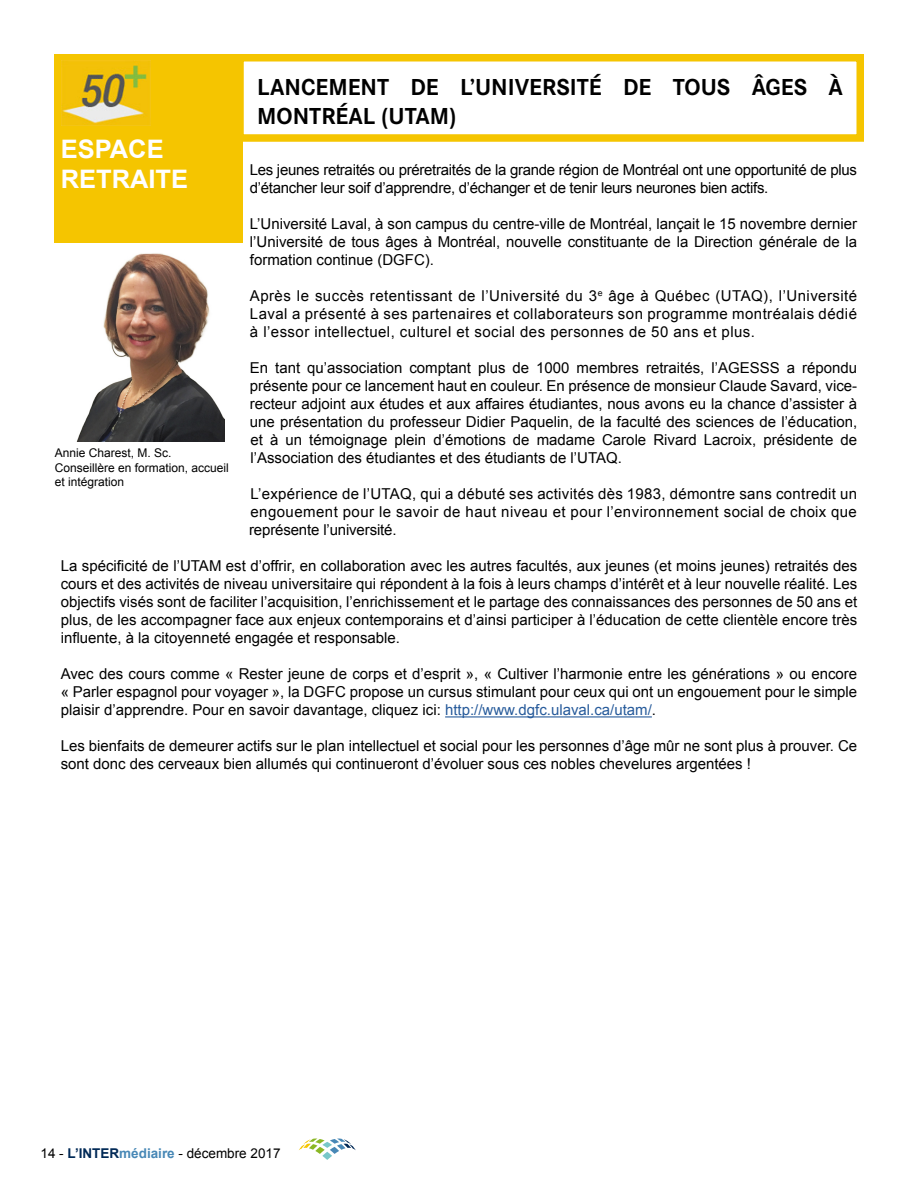
<style>
.page{position:relative;width:918px;height:1188px;background:#fff}
.page>*{position:absolute;margin:0;border:0;box-sizing:border-box;transform-origin:0 0}
.t1{font:700 25.5px/30.6px "Arial";color:#fff}
.t2{font:700 24px/28.8px "Corporate S Pro";color:#000}
.t3{font:15px/18px "Arial";color:#000;text-align:justify}
.t4{font:15px/18px "Arial";letter-spacing:-.02em;color:#000}
.t5{font:13.5px "Arial";color:#000}
.t6{font:12px/14.4px "Arial";color:#000}
.s1{color:#275b9b}
.s2{font-weight:700;color:#002956}
.s3{font-weight:700;color:#4888b6}
</style>
<div class="page">
<svg style="left:322px;top:1152px;width:10px;height:8px"></svg>
<svg style="left:330px;top:1147px;width:9px;height:7px"></svg>
<svg style="left:315px;top:1147px;width:10px;height:7px"></svg>
<svg style="left:299px;top:1138px;width:57px;height:12px"></svg>
<hr style="left:445px;top:716px;width:207px;height:1px;background:#275b9b">
<div style="left:54px;top:54px;width:189px;height:189px;background:#f5c500"></div>
<div style="left:236px;top:54px;width:628px;height:88px;border:8px solid #f5c500"></div>
<img style="left:76px;top:253px;width:149px;height:189px">
<img style="left:61px;top:61px;width:89px;height:64px">
<h2 class="t2" style="left:257px;top:71px;width:587px">LANCEMENT DE L’UNIVERSITÉ DE TOUS ÂGES À<br>MONTRÉAL (UTAM)</h2>
<h1 class="t1" style="left:61px;top:134px;width:129px">ESPACE<br>RETRAITE</h1>
<p class="t4" style="left:250px;top:161px;width:609px">Les jeunes retraités ou préretraités de la grande région de Montréal ont une opportunité de plus d’étancher leur soif d’apprendre, d’échanger et de tenir leurs neurones bien actifs.</p>
<p class="t3" style="left:250px;top:215px;width:609px">L’Université Laval, à son campus du centre-ville de Montréal, lançait le 15 novembre dernier l’Université de tous âges à Montréal, nouvelle constituante de la Direction générale de la formation continue (DGFC).</p>
<p class="t3" style="left:250px;top:287px;width:609px">Après le succès retentissant de l’Université du 3<sup>e</sup> âge à Québec (UTAQ), l’Université Laval a présenté à ses partenaires et collaborateurs son programme montréalais dédié à l’essor intellectuel, culturel et social des personnes de 50 ans et plus.</p>
<p class="t3" style="left:250px;top:359px;width:609px">En tant qu’association comptant plus de 1000 membres retraités, l’AGESSS a répondu présente pour ce lancement haut en couleur. En présence de monsieur Claude Savard, vice&shy;recteur adjoint aux études et aux affaires étudiantes, nous avons eu la chance d’assister à une présentation du professeur Didier Paquelin, de la faculté des sciences de l’éducation, et à un témoignage plein d’émotions de madame Carole Rivard Lacroix, présidente de l’Association des étudiantes et des étudiants de l’UTAQ.</p>
<p class="t3" style="left:249px;top:485px;width:610px">L’expérience de l’UTAQ, qui a débuté ses activités dès 1983, démontre sans contredit un engouement pour le savoir de haut niveau et pour l’environnement social de choix que représente l’université.</p>
<p class="t3" style="left:61px;top:557px;width:798px">La spécificité de l’UTAM est d’offrir, en collaboration avec les autres facultés, aux jeunes (et moins jeunes) retraités des cours et des activités de niveau universitaire qui répondent à la fois à leurs champs d’intérêt et à leur nouvelle réalité. Les objectifs visés sont de faciliter l’acquisition, l’enrichissement et le partage des connaissances des personnes de 50 ans et plus, de les accompagner face aux enjeux contemporains et d’ainsi participer à l’éducation de cette clientèle encore très influente, à la citoyenneté engagée et responsable.</p>
<p class="t3" style="left:61px;top:665px;width:798px">Avec des cours comme « Rester jeune de corps et d’esprit », « Cultiver l’harmonie entre les générations » ou encore « Parler espagnol pour voyager », la DGFC propose un cursus stimulant pour ceux qui ont un engouement pour le simple plaisir d’apprendre. Pour en savoir davantage, cliquez ici: <span class="s1">http://www.dgfc.ulaval.ca/utam/</span>.</p>
<p class="t3" style="left:61px;top:737px;width:798px">Les bienfaits de demeurer actifs sur le plan intellectuel et social pour les personnes d’âge mûr ne sont plus à prouver. Ce sont donc des cerveaux bien allumés qui continueront d’évoluer sous ces nobles chevelures argentées !</p>
<p class="t6" style="left:55px;top:446px;width:176px">Annie Charest, M. Sc.<br>Conseillère en formation, accueil et intégration</p>
<p class="t5" style="left:40px;top:1144px;width:242px">14 - <span class="s2">L’INTER</span><span class="s3">médiaire</span> - décembre 2017</p>
</div>
